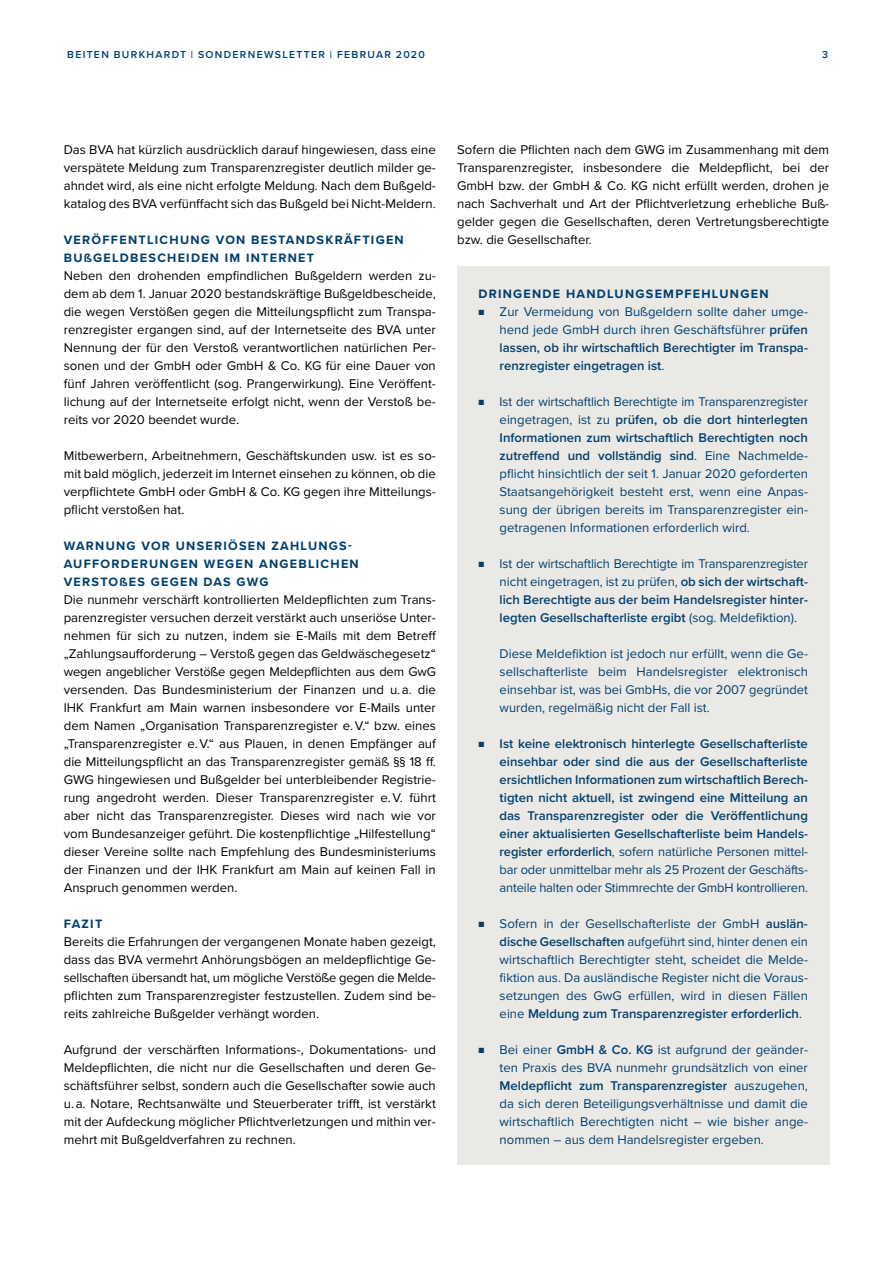
<style>
.page{position:relative;width:893px;height:1263px;background:#fff}
.page>*{position:absolute;margin:0;border:0;box-sizing:border-box;transform-origin:0 0}
.t1{font:13.2px/18px "Proxima Nova";color:#000;text-align:justify}
.t2{font:13.2px/18px "Proxima Nova";color:#003f6f;text-align:justify}
.t3{font:600 13.2px/18px "Proxima Nova";color:#003f6f;text-align:justify}
.t4{font:700 12.6px/18px "Proxima Nova";letter-spacing:.1em;color:#003f6f}
.t5{font:600 10.5px "Proxima Nova";letter-spacing:.125em;color:#003e77}
.s1{font-size:9px}
.s2{font-weight:600}
.s3{font-weight:400;font-size:9px}
.s4{font-weight:400}
</style>
<div class="page">
<div style="left:457px;top:266px;width:372px;height:899px;background:#eae9e5"></div>
<p class="t5" style="left:67px;top:47px;width:359px">BEITEN BURKHARDT | SONDERNEWSLETTER | FEBRUAR 2020</p>
<p class="t5" style="left:822px;top:47px;width:8px">3</p>
<p class="t1" style="left:64px;top:141px;width:374px">Das BVA hat kürzlich ausdrücklich darauf hingewiesen, dass eine verspätete Meldung zum Transparenzregister deutlich milder ge&shy;ahndet wird, als eine nicht erfolgte Meldung. Nach dem Bußgeld&shy;katalog des BVA verfünffacht sich das Bußgeld bei Nicht-Meldern.</p>
<p class="t4" style="left:64px;top:230px;width:341px">VERÖFFENTLICHUNG VON BESTANDSKRÄFTIGEN<br>BUßGELDBESCHEIDEN IM INTERNET</p>
<p class="t1" style="left:64px;top:267px;width:374px;text-align:left">Neben den drohenden empfindlichen Bußgeldern werden zu-- dem ab dem 1. Januar 2020 bestandskräftige Bußgeldbescheide, die wegen Verstößen gegen die Mitteilungspflicht zum Transpa&shy;renzregister ergangen sind, auf der Internetseite des BVA unter Nennung der für den Verstoß verantwortlichen natürlichen Per&shy;sonen und der GmbH oder GmbH &amp; Co. KG für eine Dauer von fünf Jahren veröffentlicht (sog. Prangerwirkung). Eine Veröffent&shy;lichung auf der Internetseite erfolgt nicht, wenn der Verstoß be&shy;reits vor 2020 beendet wurde.</p>
<p class="t1" style="left:64px;top:447px;width:374px">Mitbewerbern, Arbeitnehmern, Geschäftskunden usw. ist es so&shy;mit bald möglich, jederzeit im Internet einsehen zu können, ob die verpflichtete GmbH oder GmbH &amp; Co. KG gegen ihre Mitteilungs&shy;pflicht verstoßen hat.</p>
<p class="t4" style="left:64px;top:536px;width:297px">WARNUNG VOR UNSERIÖSEN ZAHLUNGS-<br>AUFFORDERUNGEN WEGEN ANGEBLICHEN<br>VERSTOßES GEGEN DAS GWG</p>
<p class="t1" style="left:64px;top:591px;width:374px">Die nunmehr verschärft kontrollierten Meldepflichten zum Trans&shy;parenzregister versuchen derzeit verstärkt auch unseriöse Unter&shy;nehmen für sich zu nutzen, indem sie E-Mails mit dem Betreff „Zahlungsaufforderung – Verstoß gegen das Geldwäschegesetz“ wegen angeblicher Verstöße gegen Meldepflichten aus dem GwG versenden. Das Bundesministerium der Finanzen und u. a. die IHK Frankfurt am Main warnen insbesondere vor E-Mails unter dem Namen „Organisation Transparenzregister e. V.“ bzw. eines „Transparenzregister e. V.“ aus Plauen, in denen Empfänger auf die Mitteilungspflicht an das Transparenzregister gemäß §§ 18 ff.<br>GWG hingewiesen und Bußgelder bei unterbleibender Registrie&shy;rung angedroht werden. Dieser Transparenzregister e. V. führt aber nicht das Transparenzregister. Dieses wird nach wie vor vom Bundesanzeiger geführt. Die kostenpflichtige „Hilfestellung“ dieser Vereine sollte nach Empfehlung des Bundesministeriums der Finanzen und der IHK Frankfurt am Main auf keinen Fall in Anspruch genommen werden.</p>
<p class="t4" style="left:64px;top:914px;width:40px">FAZIT</p>
<p class="t1" style="left:64px;top:933px;width:374px">Bereits die Erfahrungen der vergangenen Monate haben gezeigt, dass das BVA vermehrt Anhörungsbögen an meldepflichtige Ge&shy;sellschaften übersandt hat, um mögliche Verstöße gegen die Melde&shy;pflichten zum Transparenzregister festzustellen. Zudem sind be&shy;reits zahlreiche Bußgelder verhängt worden.</p>
<p class="t1" style="left:64px;top:1041px;width:374px">Aufgrund der verschärften Informations-, Dokumentations- und Meldepflichten, die nicht nur die Gesellschaften und deren Ge&shy;schäftsführer selbst, sondern auch die Gesellschafter sowie auch u. a. Notare, Rechtsanwälte und Steuerberater trifft, ist verstärkt mit der Aufdeckung möglicher Pflichtverletzungen und mithin ver&shy;mehrt mit Bußgeldverfahren zu rechnen.</p>
<p class="t1" style="left:457px;top:141px;width:374px">Sofern die Pflichten nach dem GWG im Zusammenhang mit dem Transparenzregister, insbesondere die Meldepflicht, bei der GmbH bzw. der GmbH &amp; Co. KG nicht erfüllt werden, drohen je nach Sachverhalt und Art der Pflichtverletzung erhebliche Buß&shy;gelder gegen die Gesellschaften, deren Vertretungsberechtigte bzw. die Gesellschafter.</p>
<p class="t4" style="left:478px;top:284px;width:292px">DRINGENDE HANDLUNGSEMPFEHLUNGEN</p>
<p class="t2" style="left:500px;top:303px;width:310px;text-indent:-21px"><span class="s1">■</span> Zur Vermeidung von Bußgeldern sollte daher umge&shy;hend jede GmbH durch ihren Geschäftsführer <span class="s2">prüfen lassen, ob ihr wirtschaftlich Berechtigter im Transpa&shy;renzregister eingetragen ist</span>.</p>
<p class="t2" style="left:500px;top:393px;width:310px;text-indent:-21px"><span class="s1">■</span> Ist der wirtschaftlich Berechtigte im Transparenzregister eingetragen, ist zu <span class="s2">prüfen, ob die dort hinterlegten Informationen zum wirtschaftlich Berechtigten noch zutreffend und vollständig sind</span>. Eine Nachmelde&shy;pflicht hinsichtlich der seit 1. Januar 2020 geforderten Staatsangehörigkeit besteht erst, wenn eine Anpas&shy;sung der übrigen bereits im Transparenzregister ein&shy;getragenen Informationen erforderlich wird.</p>
<p class="t2" style="left:500px;top:555px;width:310px;text-indent:-21px"><span class="s1">■</span> Ist der wirtschaftlich Berechtigte im Transparenzregister nicht eingetragen, ist zu prüfen, <span class="s2">ob sich der wirtschaft&shy;lich Berechtigte aus der beim Handelsregister hinter&shy;legten Gesellschafterliste ergibt</span> (sog. Meldefiktion).</p>
<p class="t2" style="left:500px;top:645px;width:310px">Diese Meldefiktion ist jedoch nur erfüllt, wenn die Ge&shy;sellschafterliste beim Handelsregister elektronisch einsehbar ist, was bei GmbHs, die vor 2007 gegründet wurden, regelmäßig nicht der Fall ist.</p>
<p class="t3" style="left:500px;top:734px;width:310px;text-indent:-21px"><span class="s3">■</span> Ist keine elektronisch hinterlegte Gesellschafterliste einsehbar oder sind die aus der Gesellschafterliste ersichtlichen Informationen zum wirtschaftlich Berech&shy;tigten nicht aktuell, ist zwingend eine Mitteilung an das Transparenzregister oder die Veröffentlichung einer aktualisierten Gesellschafterliste beim Handels&shy;register erforderlich<span class="s4">, sofern natürliche Personen mittel&shy;bar oder unmittelbar mehr als 25 Prozent der Geschäfts&shy;anteile halten oder Stimmrechte der GmbH kontrollieren.</span></p>
<p class="t2" style="left:500px;top:915px;width:310px;text-indent:-21px"><span class="s1">■</span> Sofern in der Gesellschafterliste der GmbH <span class="s2">auslän&shy;dische Gesellschaften</span> aufgeführt sind, hinter denen ein wirtschaftlich Berechtigter steht, scheidet die Melde&shy;fiktion aus. Da ausländische Register nicht die Voraus&shy;setzungen des GwG erfüllen, wird in diesen Fällen eine <span class="s2">Meldung zum Transparenzregister erforderlich</span>.</p>
<p class="t2" style="left:500px;top:1041px;width:310px;text-indent:-21px"><span class="s1">■</span> Bei einer <span class="s2">GmbH &amp; Co. KG</span> ist aufgrund der geänder&shy;ten Praxis des BVA nunmehr grundsätzlich von einer <span class="s2">Meldepflicht zum Transparenzregister</span> auszugehen, da sich deren Beteiligungsverhältnisse und damit die wirtschaftlich Berechtigten nicht – wie bisher ange&shy;nommen – aus dem Handelsregister ergeben.</p>
</div>
